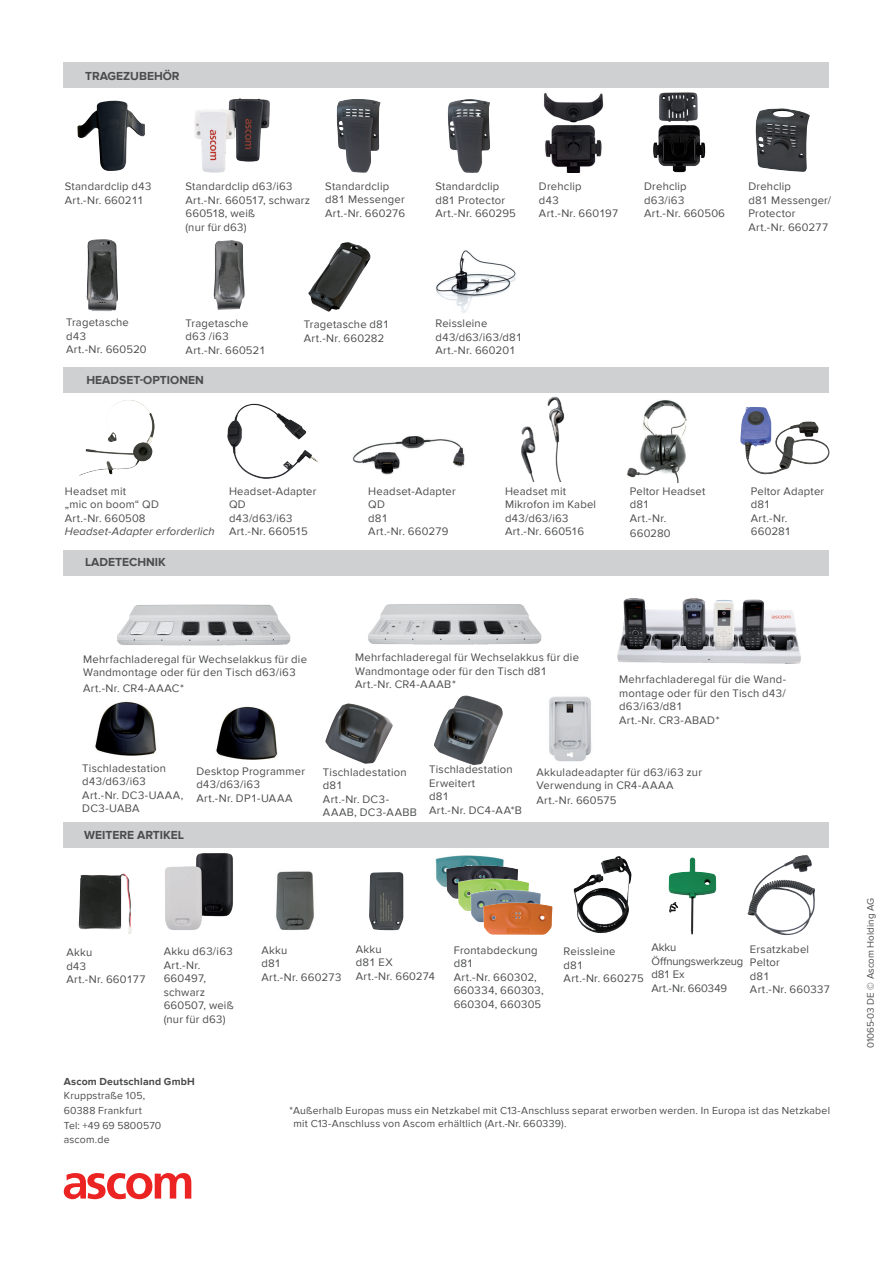
<style>
.page{position:relative;width:893px;height:1263px;background:#fff}
.page>*{position:absolute;margin:0;border:0;box-sizing:border-box;transform-origin:0 0}
.t1{font:700 12px "Proxima Nova";color:#4b4c4d}
.t2{font:11.25px/13.5px "Proxima Nova";letter-spacing:.02em;color:#4b4c4d}
.t3{font:11.25px/13.5px "Proxima Nova";letter-spacing:-.01em;color:#4b4c4d}
.t4{font:italic 11.25px "Proxima Nova";letter-spacing:.015em;color:#4b4c4d}
.t5{font:10.5px/14.7px "Proxima Nova";letter-spacing:.02em;color:#4b4c4d}
.t6{font:700 10.5px "Proxima Nova";letter-spacing:.015em;color:#4b4c4d}
.t7{font:9.75px "Proxima Nova";color:#4b4c4d}
</style>
<div class="page">
<div style="left:64px;top:63px;width:765px;height:25px;background:#cfd0d2"></div>
<img style="left:617px;top:598px;width:184px;height:66px">
<div style="left:64px;top:367px;width:765px;height:26px;background:#cfd0d2"></div>
<div style="left:64px;top:550px;width:765px;height:26px;background:#cfd0d2"></div>
<img style="left:79px;top:400px;width:76px;height:76px">
<img style="left:627px;top:400px;width:60px;height:82px">
<img style="left:336px;top:99px;width:45px;height:74px">
<img style="left:325px;top:703px;width:68px;height:61px">
<img style="left:368px;top:604px;width:174px;height:41px">
<img style="left:117px;top:604px;width:174px;height:42px">
<img style="left:434px;top:695px;width:69px;height:70px">
<img style="left:755px;top:108px;width:55px;height:64px">
<img style="left:352px;top:436px;width:113px;height:39px">
<img style="left:447px;top:99px;width:43px;height:74px">
<img style="left:740px;top:407px;width:90px;height:68px">
<img style="left:308px;top:242px;width:63px;height:70px">
<img style="left:213px;top:240px;width:32px;height:70px">
<img style="left:86px;top:239px;width:32px;height:72px">
<img style="left:77px;top:101px;width:68px;height:70px">
<img style="left:436px;top:250px;width:80px;height:63px">
<img style="left:227px;top:403px;width:91px;height:76px">
<img style="left:521px;top:396px;width:44px;height:85px">
<img style="left:95px;top:701px;width:62px;height:55px">
<img style="left:165px;top:853px;width:68px;height:77px">
<img style="left:79px;top:873px;width:53px;height:61px">
<img style="left:216px;top:706px;width:62px;height:54px">
<img style="left:276px;top:871px;width:38px;height:59px">
<img style="left:369px;top:872px;width:35px;height:59px">
<img style="left:669px;top:857px;width:47px;height:77px">
<img style="left:747px;top:855px;width:68px;height:81px">
<img style="left:194px;top:98px;width:76px;height:75px">
<img style="left:543px;top:93px;width:61px;height:79px">
<img style="left:653px;top:92px;width:53px;height:81px">
<img style="left:549px;top:696px;width:43px;height:66px">
<div style="left:64px;top:823px;width:765px;height:25px;background:#cfd0d2"></div>
<img style="left:435px;top:855px;width:69px;height:32px">
<img style="left:446px;top:865px;width:72px;height:34px">
<img style="left:458px;top:878px;width:71px;height:33px">
<img style="left:470px;top:890px;width:71px;height:32px">
<img style="left:483px;top:903px;width:70px;height:32px">
<img style="left:574px;top:856px;width:57px;height:78px">
<svg style="left:64px;top:1173px;width:127px;height:26px"></svg>
<p class="t1" style="left:85px;top:69px;width:96px">TRAGEZUBEHÖR</p>
<p class="t2" style="left:65px;top:180px;width:88px">Standardclip d43<br>Art.-Nr. 660211</p>
<p class="t2" style="left:66px;top:316px;width:82px">Tragetasche d43<br>Art.-Nr. 660520</p>
<p class="t2" style="left:325px;top:179px;width:81px">Standardclip d81 Messenger<br>Art.-Nr. 660276</p>
<p class="t2" style="left:748px;top:180px;width:84px">Drehclip<br>d81 Messenger/<br>Protector<br>Art.-Nr. 660277</p>
<p class="t2" style="left:185px;top:180px;width:126px">Standardclip d63/i63<br>Art.-Nr. 660517, schwarz<br>660518, weiß<br>(nur für d63)</p>
<p class="t2" style="left:539px;top:180px;width:81px">Drehclip<br>d43<br>Art.-Nr. 660197</p>
<p class="t2" style="left:644px;top:180px;width:82px">Drehclip d63/i63<br>Art.-Nr. 660506</p>
<p class="t2" style="left:435px;top:180px;width:82px">Standardclip d81 Protector<br>Art.-Nr. 660295</p>
<p class="t2" style="left:186px;top:316px;width:82px">Tragetasche d63 /i63<br>Art.-Nr. 660521</p>
<p class="t2" style="left:304px;top:318px;width:87px">Tragetasche d81<br>Art.-Nr. 660282</p>
<p class="t2" style="left:435px;top:317px;width:88px">Reissleine d43/d63/i63/d81<br>Art.-Nr. 660201</p>
<p class="t1" style="left:87px;top:373px;width:119px">HEADSET-OPTIONEN</p>
<p class="t2" style="left:65px;top:485px;width:96px">Headset mit<br>„mic on boom“ QD<br>Art.-Nr. 660508</p>
<p class="t4" style="left:65px;top:525px;width:151px">Headset-Adapter erforderlich</p>
<p class="t1" style="left:85px;top:555px;width:82px">LADETECHNIK</p>
<p class="t2" style="left:229px;top:485px;width:89px">Headset-Adapter<br>QD<br>d43/d63/i63<br>Art.-Nr. 660515</p>
<p class="t2" style="left:505px;top:485px;width:93px">Headset mit<br>Mikrofon im Kabel d43/d63/i63<br>Art.-Nr. 660516</p>
<p class="t2" style="left:368px;top:485px;width:89px">Headset-Adapter<br>QD<br>d81<br>Art.-Nr. 660279</p>
<p class="t2" style="left:630px;top:485px;width:77px">Peltor Headset d81<br>Art.-Nr.</p>
<p class="t2" style="left:630px;top:527px;width:42px">660280</p>
<p class="t2" style="left:751px;top:485px;width:75px">Peltor Adapter d81<br>Art.-Nr.<br>660281</p>
<p class="t2" style="left:83px;top:653px;width:225px">Mehrfachladeregal für Wechselakkus für die<br>Wandmontage oder für den Tisch d63/i63</p>
<p class="t2" style="left:83px;top:681px;width:102px">Art.-Nr. CR4-AAAC*</p>
<p class="t2" style="left:355px;top:651px;width:225px">Mehrfachladeregal für Wechselakkus für die<br>Wandmontage oder für den Tisch d81<br>Art.-Nr. CR4-AAAB*</p>
<p class="t2" style="left:619px;top:673px;width:168px">Mehrfachladeregal für die Wand&shy;montage oder für den Tisch d43/ d63/i63/d81<br>Art.-Nr. CR3-ABAD*</p>
<p class="t2" style="left:82px;top:761px;width:103px">Tischladestation d43/d63/i63<br>Art.-Nr. DC3-UAAA,<br>DC3-UABA</p>
<p class="t2" style="left:323px;top:765px;width:95px">Tischladestation d81<br>Art.-Nr. DC3-<br>AAAB, DC3-AABB</p>
<p class="t2" style="left:196px;top:764px;width:110px">Desktop Programmer d43/d63/i63<br>Art.-Nr. DP1-UAAA</p>
<p class="t1" style="left:84px;top:828px;width:102px">WEITERE ARTIKEL</p>
<p class="t2" style="left:429px;top:763px;width:94px">Tischladestation<br>Erweitert<br>d81<br>Art.-Nr. DC4-AA*B</p>
<p class="t2" style="left:536px;top:765px;width:167px">Akkuladeadapter für d63/i63 zur<br>Verwendung in CR4-AAAA</p>
<p class="t2" style="left:536px;top:794px;width:82px">Art.-Nr. 660575</p>
<p class="t2" style="left:66px;top:946px;width:81px">Akku<br>d43<br>Art.-Nr. 660177</p>
<p class="t2" style="left:164px;top:945px;width:71px">Akku d63/i63<br>Art.-Nr.<br>660497, schwarz<br>660507, weiß (nur für d63)</p>
<p class="t6" style="left:64px;top:1075px;width:133px">Ascom Deutschland GmbH</p>
<p class="t5" style="left:64px;top:1088px;width:99px">Kruppstraße 105,<br>60388 Frankfurt<br>Tel: +49 69 5800570 ascom.de</p>
<p class="t2" style="left:261px;top:944px;width:82px">Akku<br>d81<br>Art.-Nr. 660273</p>
<p class="t2" style="left:356px;top:942px;width:81px">Akku<br>d81 EX<br>Art.-Nr. 660274</p>
<p class="t3" style="left:651px;top:941px;width:93px">Akku<br>Öffnungswerkzeug d81 Ex<br>Art.-Nr. 660349</p>
<p class="t2" style="left:750px;top:943px;width:82px">Ersatzkabel<br>Peltor<br>d81<br>Art.-Nr. 660337</p>
<p class="t2" style="left:454px;top:943px;width:91px">Frontabdeckung d81<br>Art.-Nr. 660302,<br>660334, 660303,<br>660304, 660305</p>
<p class="t2" style="left:564px;top:945px;width:82px">Reissleine<br>d81<br>Art.-Nr. 660275</p>
<p class="t5" style="left:294px;top:1104px;width:538px;line-height:12.8px;text-indent:-4px">*Außerhalb Europas muss ein Netzkabel mit C13-Anschluss separat erworben werden. In Europa ist das Netzkabel mit C13-Anschluss von Ascom erhältlich (Art.-Nr. 660339).</p>
<p class="t7" style="left:865px;top:1048px;width:152px;rotate:-90deg">01065-03 DE © Ascom Holding AG</p>
</div>
